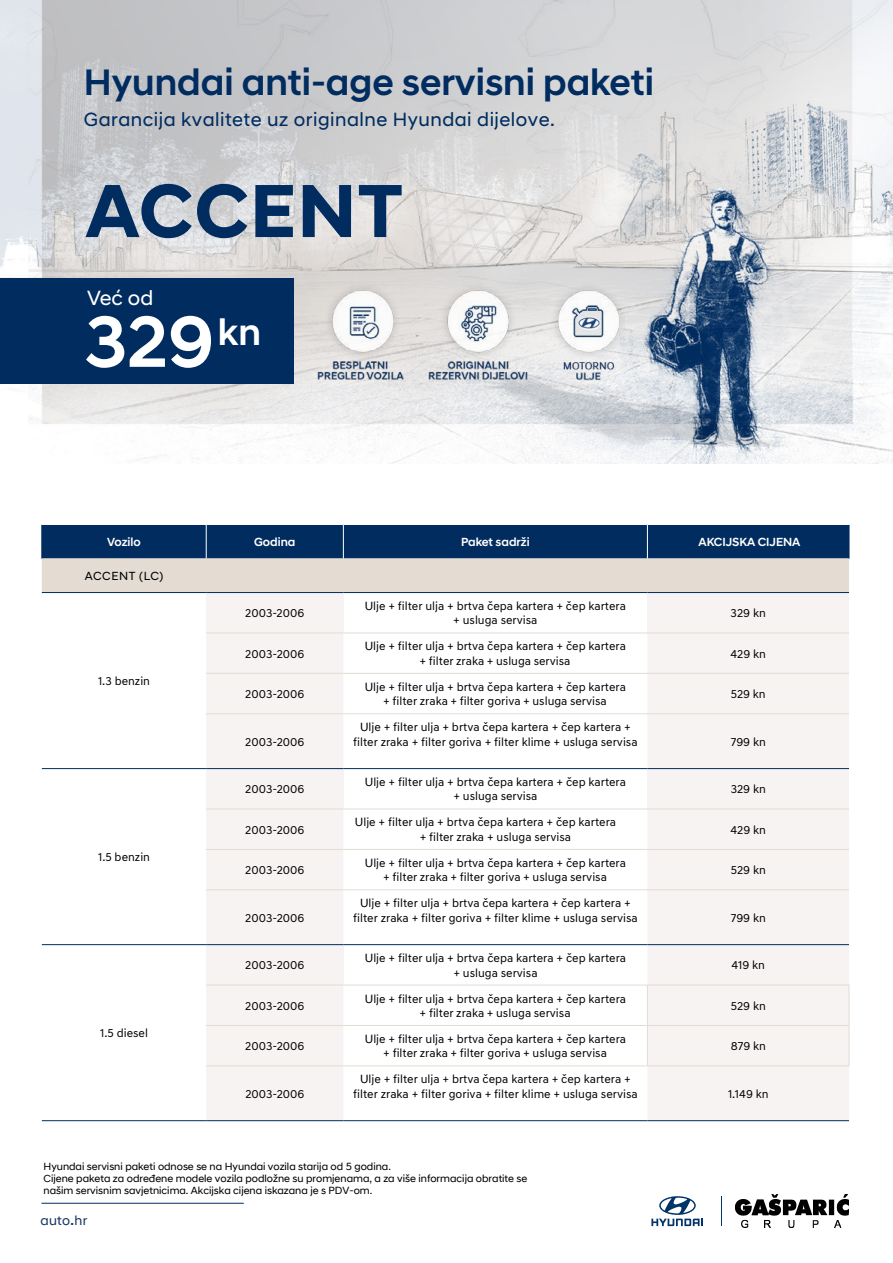
<style>
.page{position:relative;width:893px;height:1263px;background:#fff}
.page>*{position:absolute;margin:0;border:0;box-sizing:border-box;transform-origin:0 0}
.t1{font:700 76.5px "Hyundai Sans Head";letter-spacing:.025em;color:#002c5f}
.t2{font:500 73.5px "Hyundai Sans Head";color:#fff}
.t3{font:500 37.5px "Hyundai Sans Head";color:#002c5f}
.t4{font:21px "Hyundai Sans Head";color:#fff}
.t5{font:19.5px "Hyundai Sans Head";letter-spacing:.025em;color:#002c5f}
.t6{font:13.5px "Hyundai Sans Head Office";letter-spacing:.025em;color:#1b3664}
.t7{font:12px/14.4px "Hyundai Sans Text";color:#000;text-align:center}
.t8{font:500 12px "Hyundai Sans Head";color:#fff}
.t9{font:12px "Hyundai Sans Head";letter-spacing:.05em;color:#000101}
.t10{font:10.5px/12px "Hyundai Sans Head Office";color:#000}
.t11{font:10.5px "Hyundai Sans Head Office";color:#000101}
.s1{font-family:"Hyundai Sans Head Office"}
.s2{font-family:"Hyundai Sans Head";font-weight:500}
</style>
<div class="page">
<img style="left:0;top:0;width:893px;height:463px">
<div style="left:0;top:278px;width:293px;height:106px;background:#002c5f"></div>
<hr style="left:41px;top:1203px;width:203px;height:1px;background:#002c5f">
<svg style="left:651px;top:1196px;width:52px;height:30px"></svg>
<hr style="left:721px;top:1196px;width:1px;height:30px;background:#003469">
<svg style="left:42px;top:525px;width:807px;height:67px;background:#738499"></svg>
<div style="left:206px;top:592px;width:137px;height:41px;background:#f6f3f2"></div>
<div style="left:647px;top:592px;width:202px;height:41px;background:#f6f3f2"></div>
<div style="left:206px;top:634px;width:137px;height:134px;background:#f6f3f2"></div>
<div style="left:647px;top:634px;width:202px;height:134px;background:#f6f3f2"></div>
<div style="left:206px;top:768px;width:137px;height:41px;background:#f6f3f2"></div>
<div style="left:647px;top:768px;width:202px;height:41px;background:#f6f3f2"></div>
<div style="left:206px;top:810px;width:137px;height:134px;background:#f6f3f2"></div>
<div style="left:206px;top:945px;width:137px;height:40px;background:#f6f3f2"></div>
<div style="left:647px;top:810px;width:202px;height:310px;background:#f6f3f2"></div>
<div style="left:206px;top:986px;width:137px;height:134px;background:#f6f3f2"></div>
<hr style="left:206px;top:525px;width:1px;height:33px;background:#fff">
<hr style="left:343px;top:525px;width:1px;height:33px;background:#fff">
<hr style="left:647px;top:525px;width:1px;height:33px;background:#fff">
<hr style="left:41px;top:525px;width:1px;height:33px;background:#002c5f">
<hr style="left:849px;top:525px;width:1px;height:33px;background:#002c5f">
<hr style="left:42px;top:592px;width:164px;height:1px;background:#002c5f">
<hr style="left:206px;top:592px;width:137px;height:1px;background:#002c5f">
<hr style="left:343px;top:592px;width:304px;height:1px;background:#002c5f">
<hr style="left:647px;top:592px;width:202px;height:1px;background:#002c5f">
<hr style="left:42px;top:768px;width:164px;height:1px;background:#002c5f">
<hr style="left:206px;top:768px;width:137px;height:1px;background:#002c5f">
<hr style="left:343px;top:768px;width:304px;height:1px;background:#002c5f">
<hr style="left:647px;top:768px;width:202px;height:1px;background:#002c5f">
<hr style="left:42px;top:944px;width:164px;height:1px;background:#002c5f">
<hr style="left:343px;top:944px;width:304px;height:1px;background:#002c5f">
<hr style="left:647px;top:944px;width:202px;height:1px;background:#002c5f">
<hr style="left:206px;top:944px;width:137px;height:1px;background:#002c5f">
<hr style="left:42px;top:1120px;width:164px;height:1px;background:#002c5f">
<hr style="left:206px;top:1120px;width:137px;height:1px;background:#002c5f">
<hr style="left:343px;top:1120px;width:304px;height:1px;background:#002c5f">
<hr style="left:647px;top:1120px;width:202px;height:1px;background:#002c5f">
<hr style="left:206px;top:713px;width:137px;height:1px;background:#e4dcd3">
<hr style="left:343px;top:713px;width:304px;height:1px;background:#e4dcd3">
<hr style="left:647px;top:713px;width:202px;height:1px;background:#e4dcd3">
<hr style="left:206px;top:889px;width:137px;height:1px;background:#e4dcd3">
<hr style="left:343px;top:985px;width:304px;height:1px;background:#e4dcd3">
<hr style="left:647px;top:985px;width:202px;height:1px;background:#e4dcd3">
<hr style="left:647px;top:985px;width:1px;height:40px;background:#e4dcd3">
<hr style="left:849px;top:985px;width:1px;height:40px;background:#e4dcd3">
<hr style="left:343px;top:1025px;width:304px;height:1px;background:#e4dcd3">
<hr style="left:647px;top:1025px;width:202px;height:1px;background:#e4dcd3">
<hr style="left:647px;top:1026px;width:1px;height:40px;background:#e4dcd3">
<hr style="left:849px;top:1026px;width:1px;height:40px;background:#e4dcd3">
<hr style="left:343px;top:1065px;width:304px;height:1px;background:#e4dcd3">
<hr style="left:647px;top:1065px;width:202px;height:1px;background:#e4dcd3">
<hr style="left:206px;top:1065px;width:137px;height:1px;background:#e4dcd3">
<hr style="left:206px;top:673px;width:137px;height:1px;background:#e4dcd3">
<hr style="left:343px;top:673px;width:304px;height:1px;background:#e4dcd3">
<hr style="left:647px;top:673px;width:202px;height:1px;background:#e4dcd3">
<hr style="left:206px;top:849px;width:137px;height:1px;background:#e4dcd3">
<hr style="left:206px;top:1025px;width:137px;height:1px;background:#e4dcd3">
<hr style="left:206px;top:633px;width:137px;height:1px;background:#e4dcd3">
<hr style="left:343px;top:633px;width:304px;height:1px;background:#e4dcd3">
<hr style="left:647px;top:633px;width:202px;height:1px;background:#e4dcd3">
<hr style="left:206px;top:809px;width:137px;height:1px;background:#e4dcd3">
<hr style="left:343px;top:809px;width:304px;height:1px;background:#e4dcd3">
<hr style="left:647px;top:809px;width:202px;height:1px;background:#e4dcd3">
<hr style="left:343px;top:849px;width:304px;height:1px;background:#e4dcd3">
<hr style="left:647px;top:849px;width:202px;height:1px;background:#e4dcd3">
<hr style="left:343px;top:889px;width:304px;height:1px;background:#e4dcd3">
<hr style="left:647px;top:889px;width:202px;height:1px;background:#e4dcd3">
<hr style="left:206px;top:985px;width:137px;height:1px;background:#e4dcd3">
<img style="left:736px;top:1195px;width:112px;height:33px">
<img style="left:313px;top:282px;width:312px;height:99px">
<h3 class="t3" style="left:84px;top:60px;width:571px">Hyundai anti-age servisni paketi</h3>
<h3 class="t5" style="left:84px;top:108px;width:472px">Garancija kvalitete uz originalne Hyundai dijelove.</h3>
<h1 class="t1" style="left:86px;top:165px;width:318px">ACCENT</h1>
<h3 class="t4" style="left:87px;top:285px;width:68px">Već od</h3>
<h2 class="t2" style="left:85px;top:298px;width:177px">329<sup>kn</sup></h2>
<p class="t8" style="left:107px;top:535px;width:35px">Vozilo</p>
<p class="t8" style="left:254px;top:535px;width:43px">Godina</p>
<p class="t8" style="left:461px;top:535px;width:70px">Paket sadrži</p>
<p class="t8" style="left:699px;top:535px;width:103px">AKCIJSKA CIJENA</p>
<p class="t9" style="left:85px;top:569px;width:80px">ACCENT (LC)</p>
<p class="t7" style="left:98px;top:674px;width:54px">1.3 benzin</p>
<p class="t7" style="left:98px;top:850px;width:53px">1.5 benzin</p>
<p class="t7" style="left:100px;top:1026px;width:49px">1.5 diesel</p>
<p class="t7" style="left:245px;top:606px;width:61px">2003-2006</p>
<p class="t7" style="left:365px;top:599px;width:263px"><span class="s1">U</span>lje + filter ulja + brtva čepa kartera + čep kartera + usluga servisa</p>
<p class="t7" style="left:731px;top:606px;width:37px">329 kn</p>
<p class="t7" style="left:245px;top:646px;width:61px">2003-2006</p>
<p class="t7" style="left:365px;top:639px;width:263px"><span class="s1">U</span>lje + filter ulja + brtva čepa kartera + čep kartera + filter zraka + usluga servisa</p>
<p class="t7" style="left:730px;top:646px;width:37px">429 kn</p>
<p class="t7" style="left:245px;top:687px;width:61px">2003-2006</p>
<p class="t7" style="left:365px;top:679px;width:263px"><span class="s1">U</span>lje + filter ulja + brtva čepa kartera + čep kartera + filter zraka + filter goriva + usluga servisa</p>
<p class="t7" style="left:731px;top:687px;width:37px">529 kn</p>
<p class="t7" style="left:245px;top:734px;width:61px">2003-2006</p>
<p class="t7" style="left:353px;top:720px;width:286px"><span class="s1">U</span>lje + filter ulja + brtva čepa kartera + čep kartera + filter zraka + filter goriva + filter klime + usluga servisa</p>
<p class="t7" style="left:731px;top:734px;width:37px">799 kn</p>
<p class="t7" style="left:245px;top:782px;width:61px">2003-2006</p>
<p class="t7" style="left:365px;top:775px;width:263px"><span class="s1">U</span>lje + filter ulja + brtva čepa kartera + čep kartera + usluga servisa</p>
<p class="t7" style="left:731px;top:782px;width:37px">329 kn</p>
<p class="t7" style="left:245px;top:822px;width:61px">2003-2006</p>
<p class="t7" style="left:420px;top:815px;width:198px;text-align:left;text-indent:-65px"><span class="s1">U</span>lje + filter ulja + brtva čepa kartera + čep kartera + filter zraka + usluga servisa</p>
<p class="t7" style="left:730px;top:822px;width:37px">429 kn</p>
<p class="t7" style="left:245px;top:863px;width:61px">2003-2006</p>
<p class="t7" style="left:365px;top:856px;width:263px"><span class="s1">U</span>lje + filter ulja + brtva čepa kartera + čep kartera + filter zraka + filter goriva + usluga servisa</p>
<p class="t7" style="left:731px;top:863px;width:37px">529 kn</p>
<p class="t7" style="left:245px;top:910px;width:61px">2003-2006</p>
<p class="t7" style="left:353px;top:896px;width:286px"><span class="s1">U</span>lje + filter ulja + brtva čepa kartera + čep kartera + filter zraka + filter goriva + filter klime + usluga servisa</p>
<p class="t7" style="left:731px;top:910px;width:37px">799 kn</p>
<p class="t7" style="left:245px;top:958px;width:61px">2003-2006</p>
<p class="t7" style="left:365px;top:951px;width:263px"><span class="s1">U</span>lje + filter ulja + brtva čepa kartera + čep kartera + usluga servisa</p>
<p class="t7" style="left:732px;top:958px;width:35px">419 kn</p>
<p class="t7" style="left:245px;top:998px;width:61px">2003-2006</p>
<p class="t7" style="left:365px;top:991px;width:263px"><span class="s1">U</span>lje + filter ulja + brtva čepa kartera + čep kartera + filter zraka + usluga servisa</p>
<p class="t7" style="left:731px;top:998px;width:37px">529 kn</p>
<p class="t7" style="left:245px;top:1039px;width:61px">2003-2006</p>
<p class="t7" style="left:365px;top:1032px;width:263px"><span class="s1">U</span>lje + filter ulja + brtva čepa kartera + čep kartera + filter zraka + filter goriva + usluga servisa</p>
<p class="t7" style="left:731px;top:1039px;width:37px">879 kn</p>
<p class="t7" style="left:245px;top:1086px;width:61px">2003-2006</p>
<p class="t7" style="left:353px;top:1072px;width:286px"><span class="s1">U</span>lje + filter ulja + brtva čepa kartera + čep kartera + filter zraka + filter goriva + filter klime + usluga servisa</p>
<p class="t7" style="left:728px;top:1086px;width:42px">1.149 kn</p>
<p class="t11" style="left:44px;top:1160px;width:349px">Hyundai servisni paketi odnose se na Hyundai vozila starija od 5 godina.</p>
<p class="t10" style="left:44px;top:1172px;width:485px">Cijene paketa za određene modele vozila podložne su promjenama, a za više informacija obratite se našim servisnim savjetnicima. Akcijska cijena iskazana je s PDV-om.</p>
<p class="t6" style="left:40px;top:1213px;width:48px">auto<span class="s2">.</span>hr</p>
</div>
